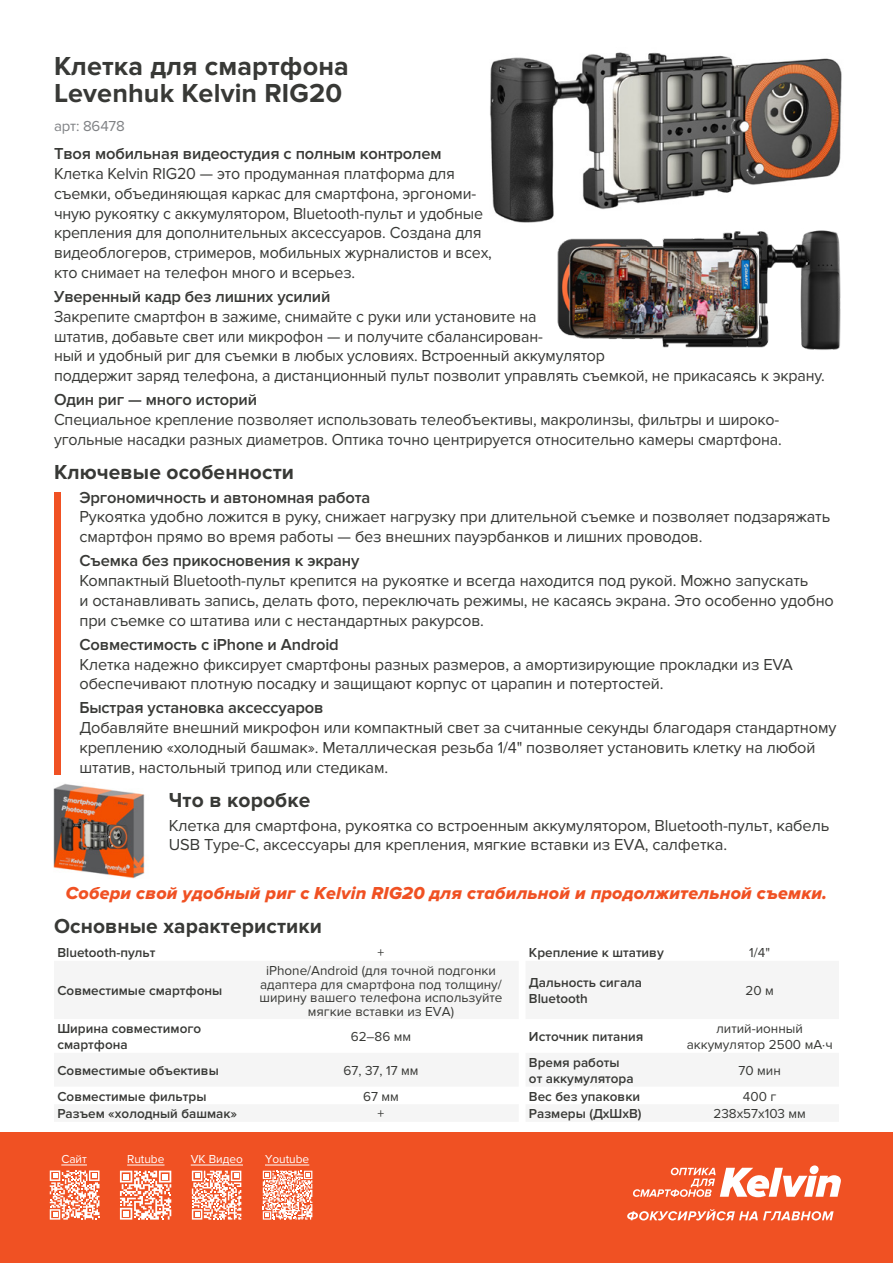
<style>
.page{position:relative;width:893px;height:1263px;background:#fff}
.page>*{position:absolute;margin:0;border:0;box-sizing:border-box;transform-origin:0 0}
.text{font:700 27px/27px "Proxima Nova";letter-spacing:.005em;color:#383936}
.text-2{font:700 21px "Proxima Nova";letter-spacing:.005em;color:#383936}
.text-3{font:18px "Proxima Nova Extrabld It";letter-spacing:.01em;color:#f05123}
.text-4{font:16.5px/19.8px "Proxima Nova";letter-spacing:-.01em;color:#383936}
.text-5{font:600 16.5px "Proxima Nova";letter-spacing:-.01em;color:#383936}
.text-6{font:15px "Proxima Nova";letter-spacing:-.01em;color:#808285}
.Текст_табл{font:600 13.5px/16.2px "Proxima Nova";color:#383936}
.Текст_табл-2{font:13.5px/13.5px "Proxima Nova";color:#383936;text-align:center}
.text-7{font:12px "Proxima Nova";color:#fff}
</style>
<div class="page">
<img style="left:557px;top:230px;width:284px;height:120px">
<img style="left:53px;top:784px;width:92px;height:95px">
<img style="left:490px;top:52px;width:352px;height:171px">
<div style="left:54px;top:492px;width:6px;height:283px;background:#f05123"></div>
<div style="left:0;top:1132px;width:893px;height:131px;background:#f05123"></div>
<svg style="left:263px;top:1171px;width:49px;height:48px"></svg>
<svg style="left:192px;top:1171px;width:49px;height:48px"></svg>
<svg style="left:120px;top:1171px;width:51px;height:48px"></svg>
<svg style="left:50px;top:1165px;width:50px;height:54px"></svg>
<hr style="left:127px;top:1165px;width:37px;height:1px;background:#fff">
<hr style="left:191px;top:1165px;width:52px;height:1px;background:#fff">
<hr style="left:265px;top:1165px;width:44px;height:1px;background:#fff">
<svg style="left:627px;top:1209px;width:207px;height:11px"></svg>
<svg style="left:633px;top:1165px;width:208px;height:32px"></svg>
<p class="text" style="left:54px;top:53px;width:296px">Клетка для смартфона<br>Levenhuk Kelvin RIG20</p>
<p class="text-6" style="left:54px;top:117px;width:72px">арт: 86478</p>
<p class="text-5" style="left:54px;top:144px;width:389px">Твоя мобильная видеостудия с полным контролем</p>
<p class="text-4" style="left:54px;top:164px;width:439px">Клетка Kelvin RIG20 — это продуманная платформа для съемки, объединяющая каркас для смартфона, эргономи&shy;чную рукоятку с аккумулятором, Bluetooth-пульт и удобные крепления для дополнительных аксессуаров. Создана для видеоблогеров, стримеров, мобильных журналистов и всех, кто снимает на телефон много и всерьез.</p>
<p class="text-5" style="left:54px;top:287px;width:278px">Уверенный кадр без лишних усилий</p>
<p class="text-4" style="left:54px;top:307px;width:772px">Закрепите смартфон в зажиме, снимайте с руки или установите на<br>штатив, добавьте свет или микрофон — и получите сбалансирован-<br>ный и удобный риг для съемки в любых условиях. Встроенный аккумулятор<br>поддержит заряд телефона, а дистанционный пульт позволит управлять съемкой, не прикасаясь к экрану.</p>
<p class="text-5" style="left:54px;top:390px;width:205px">Один риг — много историй</p>
<p class="text-4" style="left:54px;top:410px;width:729px">Специальное крепление позволяет использовать телеобъективы, макролинзы, фильтры и широко&shy;угольные насадки разных диаметров. Оптика точно центрируется относительно камеры смартфона.</p>
<p class="text-2" style="left:54px;top:459px;width:242px">Ключевые особенности</p>
<p class="text-5" style="left:80px;top:488px;width:292px">Эргономичность и автономная работа</p>
<p class="text-4" style="left:80px;top:507px;width:752px">Рукоятка удобно ложится в руку, снижает нагрузку при длительной съемке и позволяет подзаряжать смартфон прямо во время работы — без внешних пауэрбанков и лишних проводов.</p>
<p class="text-5" style="left:80px;top:551px;width:281px">Съемка без прикосновения к экрану</p>
<p class="text-4" style="left:80px;top:571px;width:756px">Компактный Bluetooth-пульт крепится на рукоятке и всегда находится под рукой. Можно запускать<br>и останавливать запись, делать фото, переключать режимы, не касаясь экрана. Это особенно удобно при съемке со штатива или с нестандартных ракурсов.</p>
<p class="text-5" style="left:80px;top:635px;width:261px">Совместимость с iPhone и Android</p>
<p class="text-4" style="left:80px;top:654px;width:715px">Клетка надежно фиксирует смартфоны разных размеров, а амортизирующие прокладки из EVA обеспечивают плотную посадку и защищают корпус от царапин и потертостей.</p>
<p class="text-5" style="left:80px;top:698px;width:245px">Быстрая установка аксессуаров</p>
<p class="text-4" style="left:80px;top:718px;width:758px">Добавляйте внешний микрофон или компактный свет за считанные секунды благодаря стандартному креплению «холодный башмак». Металлическая резьба 1/4" позволяет установить клетку на любой штатив, настольный трипод или стедикам.</p>
<p class="text-2" style="left:169px;top:787px;width:143px">Что в коробке</p>
<p class="text-4" style="left:169px;top:815px;width:662px">Клетка для смартфона, рукоятка со встроенным аккумулятором, Bluetooth-пульт, кабель<br>USB Type-C, аксессуары для крепления, мягкие вставки из EVA, салфетка.</p>
<p class="text-3" style="left:66px;top:883px;width:763px">Собери свой удобный риг с Kelvin RIG20 для стабильной и продолжительной съемки.</p>
<p class="text-2" style="left:54px;top:914px;width:269px">Основные характеристики</p>
<p class="Текст_табл" style="left:57px;top:945px;width:100px">Bluetooth-пульт</p>
<p class="Текст_табл-2" style="left:378px;top:946px;width:8px">+</p>
<p class="Текст_табл" style="left:529px;top:945px;width:136px">Крепление к штативу</p>
<p class="Текст_табл-2" style="left:749px;top:946px;width:22px">1/4"</p>
<p class="Текст_табл" style="left:57px;top:983px;width:166px">Совместимые смартфоны</p>
<p class="Текст_табл-2" style="left:259px;top:964px;width:245px">iPhone/Android (для точной подгонки адаптера для смартфона под толщину/ ширину вашего телефона используйте мягкие вставки из EVA)</p>
<p class="Текст_табл" style="left:529px;top:975px;width:115px">Дальность сигала<br>Bluetooth</p>
<p class="Текст_табл-2" style="left:745px;top:984px;width:30px">20 м</p>
<p class="Текст_табл" style="left:57px;top:1021px;width:145px">Ширина совместимого смартфона</p>
<p class="Текст_табл-2" style="left:351px;top:1030px;width:62px">62–86 мм</p>
<p class="Текст_табл" style="left:529px;top:1029px;width:116px">Источник питания</p>
<p class="Текст_табл-2" style="left:687px;top:1021px;width:147px;line-height:16.2px">литий-ионный аккумулятор 2500 мА·ч</p>
<p class="Текст_табл" style="left:57px;top:1063px;width:163px">Совместимые объективы</p>
<p class="Текст_табл-2" style="left:344px;top:1064px;width:76px">67, 37, 17 мм</p>
<p class="Текст_табл" style="left:529px;top:1054px;width:106px">Время работы от аккумулятора</p>
<p class="Текст_табл-2" style="left:738px;top:1064px;width:44px">70 мин</p>
<p class="Текст_табл" style="left:57px;top:1088px;width:151px">Совместимые фильтры</p>
<p class="Текст_табл-2" style="left:363px;top:1090px;width:37px">67 мм</p>
<p class="Текст_табл" style="left:529px;top:1088px;width:113px">Вес без упаковки</p>
<p class="Текст_табл-2" style="left:743px;top:1090px;width:35px">400 г</p>
<p class="Текст_табл" style="left:57px;top:1106px;width:181px">Разъем «холодный башмак»</p>
<p class="Текст_табл-2" style="left:378px;top:1107px;width:8px">+</p>
<p class="Текст_табл" style="left:529px;top:1106px;width:114px">Размеры (ДхШхВ)</p>
<p class="Текст_табл-2" style="left:713px;top:1107px;width:94px">238х57х103 мм</p>
<p class="text-7" style="left:61px;top:1152px;width:27px">Сайт</p>
<p class="text-7" style="left:127px;top:1152px;width:39px">Rutube</p>
<p class="text-7" style="left:191px;top:1152px;width:54px">VK Видео</p>
<p class="text-7" style="left:265px;top:1152px;width:46px">Youtube</p>
</div>
